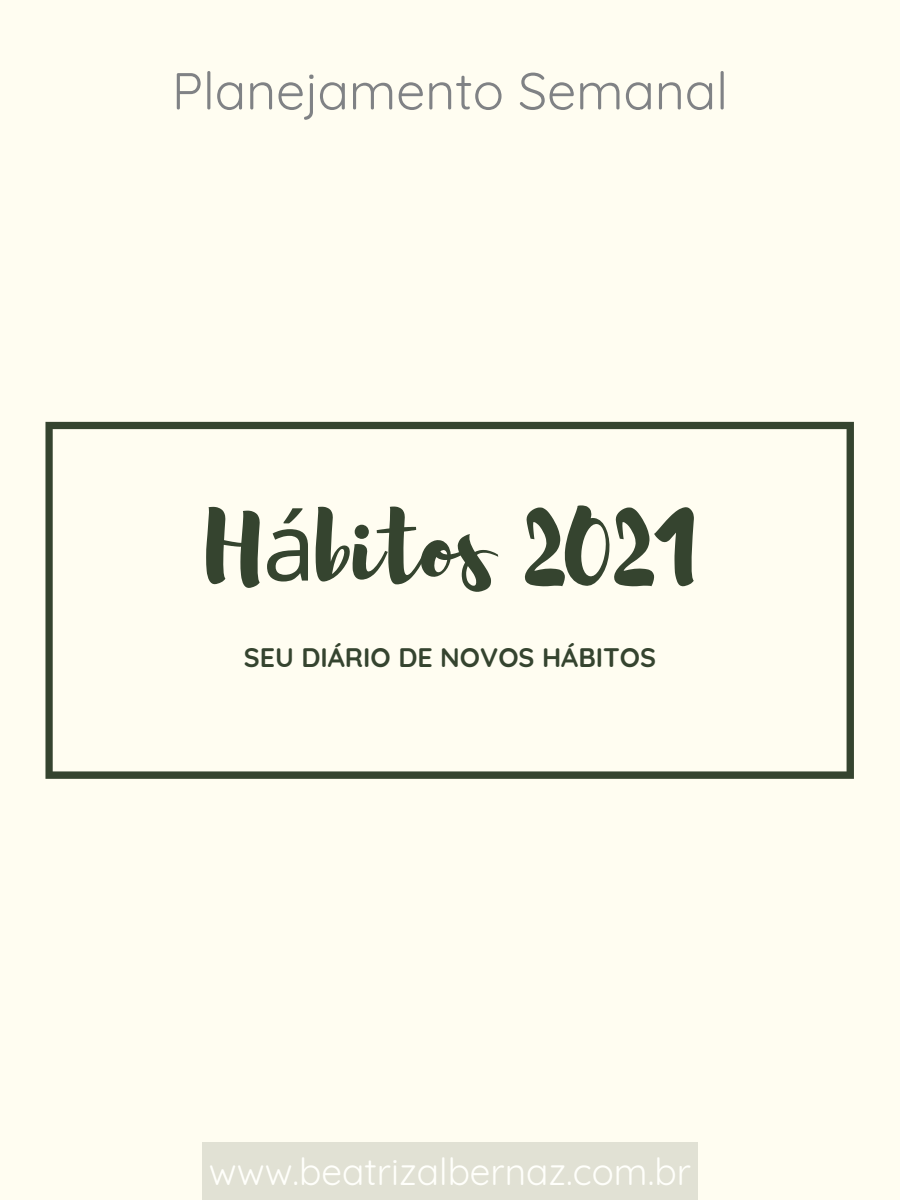
<style>
.page{position:relative;width:900px;height:1200px;background:#fffdf1}
.page>*{position:absolute;margin:0;border:0;box-sizing:border-box;transform-origin:0 0}
.t1{font:94.4px "Brusher";color:#35442f}
.t2{font:52px "Quicksand";color:#808285}
.t3{font:37px "Quicksand";color:#fffffb}
.t4{font:700 26.8px "Quicksand";color:#35442f}
.s1{font-family:"Noto Sans"}
</style>
<div class="page">
<svg style="left:45px;top:422px;width:809px;height:357px"></svg>
<div style="left:202px;top:1142px;width:495px;height:58px;background:#e1e1d4"></div>
<p class="t2" style="left:172px;top:58px;width:558px">Planejamento Semanal</p>
<p class="t1" style="left:206px;top:486px;width:489px">H<span class="s1">á</span>bitos 2021</p>
<p class="t4" style="left:244px;top:640px;width:414px">SEU DIÁRIO DE NOVOS HÁBITOS</p>
<p class="t3" style="left:209px;top:1148px;width:484px">www.beatrizalbernaz.com.br</p>
</div>
